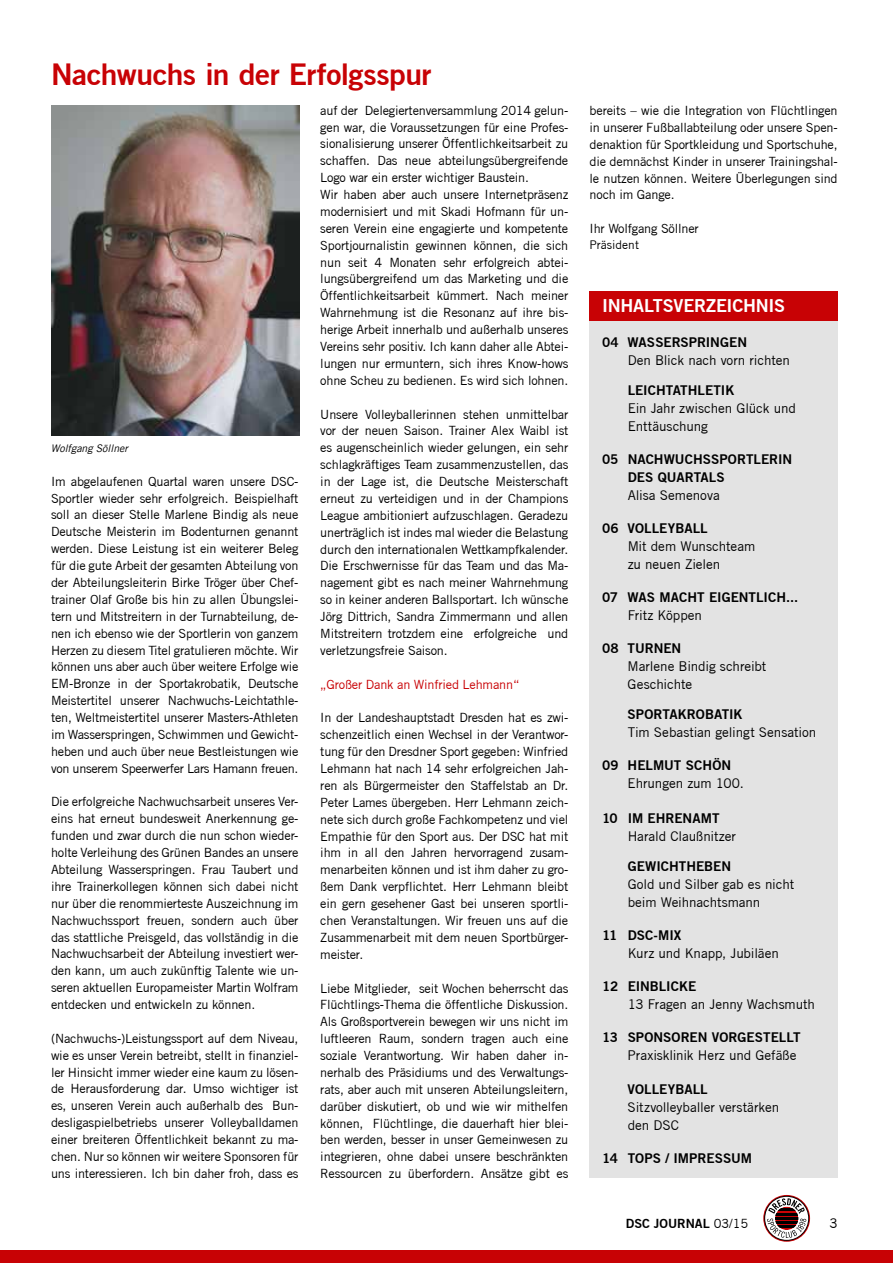
<style>
.page{position:relative;width:893px;height:1263px;background:#fff}
.page>*{position:absolute;margin:0;border:0;box-sizing:border-box;transform-origin:0 0}
.t1{font:700 30px "Trade Gothic No.2";letter-spacing:-.015em;color:#c80205}
.t2{font:700 18px "Trade Gothic No.2";letter-spacing:-.01em;color:#fff}
.t3{font:13.5px/18px "Trade Gothic";letter-spacing:-.005em;color:#000}
.t4{font:700 13.5px/18px "Trade Gothic No.2";color:#000}
.t5{font:12.75px/17px "Trade Gothic";letter-spacing:-.015em;color:#000;text-align:justify}
.t6{font:12.75px "Trade Gothic";letter-spacing:-.015em;color:#c80205}
.t7{font:700 12.75px "Trade Gothic No.2";color:#000}
.t8{font:12px "Trade Gothic";color:#000}
.t9{font:italic 10.5px "Trade Gothic LT";color:#000}
.s1{font-family:"Trade Gothic";font-weight:400}
</style>
<div class="page">
<div style="left:0;top:1250px;width:893px;height:13px;background:#c80205"></div>
<svg style="left:763px;top:1195px;width:47px;height:47px"></svg>
<svg style="left:764px;top:1196px;width:45px;height:45px"></svg>
<svg style="left:765px;top:1197px;width:43px;height:43px"></svg>
<svg style="left:767px;top:1198px;width:39px;height:40px"></svg>
<svg style="left:775px;top:1206px;width:23px;height:24px"></svg>
<hr style="left:775px;top:1209px;width:23px;height:2px;background:#000">
<hr style="left:775px;top:1226px;width:23px;height:2px;background:#000">
<hr style="left:775px;top:1221px;width:23px;height:2px;background:#000">
<hr style="left:775px;top:1217px;width:23px;height:2px;background:#000">
<hr style="left:775px;top:1213px;width:23px;height:2px;background:#000">
<div style="left:590px;top:321px;width:248px;height:857px;background:#e3e3e3"></div>
<div style="left:590px;top:291px;width:248px;height:30px;background:#c80205"></div>
<img style="left:51px;top:105px;width:248px;height:330px">
<h1 class="t1" style="left:51px;top:56px;width:382px">NACHWUCHS IN DER ERFOLGSSPUR</h1>
<p class="t9" style="left:51px;top:441px;width:79px">Wolfgang Söllner</p>
<p class="t5" style="left:51px;top:472px;width:229px">I m abgelaufenen Quartal waren unsere DSC</p>
<p class="t5" style="left:51px;top:472px;width:249px;text-indent:243px">- Sportler wieder sehr erfolgreich. Beispielhaft soll an dieser Stelle Marlene Bindig als neue Deutsche Meisterin im Bodenturnen genannt werden. Diese Leistung ist ein weiterer Beleg für die gute Arbeit der gesamten Abteilung von der Abteilungsleiterin Birke Tröger über Chef&shy;trainer Olaf Große bis hin zu allen Ü bungslei&shy;tern und Mitstreitern in der Turnabteilung, de&shy;nen ich ebenso wie der Sportlerin von ganzem H erzen zu diesem Titel gratulieren möchte. Wir können uns aber auch über weitere Erfolge wie E M-Bronze in der Sportakrobatik, Deutsche Meistertitel unserer N achwuchs-Leichtathle&shy;ten, Weltmeistertitel unserer Masters-Athleten im Wasserspringen, Schwimmen und Gewicht&shy;heben und auch über neue Bestleistungen wie von unserem Speerwerfer Lars H amann freuen.</p>
<p class="t5" style="left:51px;top:793px;width:249px">Die erfolgreiche N achwuchsarbeit unseres Ver&shy;eins hat erneut bundesweit Anerkennung ge&shy;funden und zwar durch die nun schon wieder&shy;holte Verleihung des Grünen Bandes an unsere Abteilung Wasserspringen. Frau Taubert und ihre Trainerkollegen können sich dabei nicht nur über die renommierteste Auszeichnung im N achwuchssport freuen, sondern auch über das stattliche Preisgeld, das vollständig in die N achwuchsarbeit der Abteilung investiert wer&shy;den kann, um auch zukünftig Talente wie un&shy;seren aktuellen Europameister Martin Wolfram entdecken und entwickeln zu können.</p>
<p class="t5" style="left:51px;top:1030px;width:249px">(N achwuchs-)Leistungssport auf dem N iveau, wie es unser Verein betreibt, stellt in finanziel&shy;ler H insicht immer wieder eine kaum zu lösen&shy;de H erausforderung dar. U mso wichtiger ist es, unseren Verein auch außerhalb des Bun&shy;desligaspielbetriebs unserer Volleyballdamen einer breiteren Öffentlichkeit bekannt zu ma&shy;chen. N ur so können wir weitere Sponsoren für uns interessieren. I ch bin daher froh, dass es</p>
<p class="t5" style="left:320px;top:101px;width:250px;text-align:left">auf der Delegiertenversammlung 2014 gelun&shy;gen war, die Voraussetzungen für eine Profes&shy;sionalisierung unserer Öffentlichkeitsarbeit zu schaffen. Das neue abteilungsübergreifende Logo war ein erster wichtiger Baustein.<br>Wir haben aber auch unsere I nternetpräsenz modernisiert und mit Skadi Hofmann für un&shy;seren Verein eine engagierte und kompetente Sportjournalistin gewinnen können, die sich nun seit 4 Monaten sehr erfolgreich abtei&shy;lungsübergreifend um das Marketing und die Öffentlichkeitsarbeit kümmert. Nach meiner Wahrnehmung ist die Resonanz auf ihre bis&shy;herige Arbeit innerhalb und außerhalb unseres Vereins sehr positiv. I ch kann daher alle Abtei&shy;lungen nur ermuntern, sich ihres Know-hows ohne Scheu zu bedienen. Es wird sich lohnen.</p>
<p class="t5" style="left:320px;top:405px;width:250px">U nsere Volleyballerinnen stehen unmittelbar vor der neuen Saison. Trainer Alex Waibl ist es augenscheinlich wieder gelungen, ein sehr schlagkräftiges Team zusammenzustellen, das in der Lage ist, die Deutsche Meisterschaft erneut zu verteidigen und in der Champions League ambitioniert aufzuschlagen. Geradezu unerträglich ist indes mal wieder die Belastung durch den internationalen Wettkampfkalender.<br>Die Erschwernisse für das Team und das Ma&shy;nagement gibt es nach meiner Wahrnehmung so in keiner anderen Ballsportart. I ch wünsche Jörg Dittrich, Sandra Zimmermann und allen Mitstreitern trotzdem eine erfolgreiche und verletzungsfreie Saison.</p>
<p class="t6" style="left:320px;top:676px;width:201px">„Großer Dank an Winfried Lehmann“</p>
<p class="t5" style="left:320px;top:709px;width:250px">I n der Landeshauptstadt Dresden hat es zwi&shy;schenzeitlich einen Wechsel in der Verantwor&shy;tung für den Dresdner Sport gegeben: Winfried Lehmann hat nach 14 sehr erfolgreichen Jah&shy;ren als Bürgermeister den Staffelstab an Dr.<br>Peter Lames übergeben. H err Lehmann zeich&shy;nete sich durch große Fachkompetenz und viel Empathie für den Sport aus. Der DSC</p>
<p class="t5" style="left:320px;top:827px;width:250px;text-indent:209px">hat mit ihm in all den Jahren hervorragend zusam&shy;menarbeiten können und ist ihm daher zu gro&shy;ßem Dank verpflichtet. Herr Lehmann bleibt ein gern gesehener Gast bei unseren sportli&shy;chen Veranstaltungen. Wir freuen uns auf die Zusammenarbeit mit dem neuen Sportbürger&shy;meister.</p>
<p class="t5" style="left:320px;top:979px;width:250px">Liebe Mitglieder, seit Wochen beherrscht das Flüchtlings-Thema die öffentliche Diskussion.<br>Als Großsportverein bewegen wir uns nicht im luftleeren Raum, sondern tragen auch eine soziale Verantwortung. Wir haben daher in&shy;nerhalb des Präsidiums und des Verwaltungs&shy;rats, aber auch mit unseren Abteilungsleitern, darüber diskutiert, ob und wie wir mithelfen können, Flüchtlinge, die dauerhaft hier blei&shy;ben werden, besser in unser Gemeinwesen zu integrieren, ohne dabei unsere beschränkten Ressourcen zu überfordern. Ansätze gibt es</p>
<p class="t5" style="left:590px;top:102px;width:250px">bereits – wie die I ntegration von Flüchtlingen in unserer Fußballabteilung oder unsere Spen&shy;denaktion für Sportkleidung und Sportschuhe, die demnächst Kinder in unserer Trainingshal&shy;le nutzen können. Weitere Ü berlegungen sind noch im Gange.</p>
<p class="t5" style="left:590px;top:220px;width:111px">I hr Wolfgang Söllner</p>
<p class="t8" style="left:590px;top:238px;width:51px">Präsident</p>
<h2 class="t2" style="left:602px;top:294px;width:11px">INHAL</h2>
<h2 class="t2" style="left:653px;top:294px;width:131px">TSVERZEICHNIS</h2>
<p class="t4" style="left:602px;top:333px;width:146px">04 WASSERSPRINGEN</p>
<p class="t3" style="left:628px;top:351px;width:164px">Den Blick nach vorn richten</p>
<p class="t4" style="left:628px;top:381px;width:108px">LEICHTATHLETIK</p>
<p class="t3" style="left:628px;top:399px;width:170px">Ein Jahr zwischen Glück und</p>
<p class="t3" style="left:602px;top:417px;width:18px">E</p>
<p class="t3" style="left:636px;top:417px;width:74px">nttäuschung</p>
<p class="t4" style="left:628px;top:450px;width:166px;text-indent:-26px">05 NACHWUCHSSPORTLERIN<br>DES QUARTALS</p>
<p class="t3" style="left:628px;top:486px;width:94px">Alisa Semenova</p>
<p class="t4" style="left:602px;top:519px;width:107px">06 VOLLEYBALL</p>
<p class="t3" style="left:628px;top:537px;width:129px">Mit dem Wunschteam zu neuen Zielen</p>
<p class="t4" style="left:602px;top:588px;width:198px">07 WAS MACHT EIGENTLICH...</p>
<p class="t3" style="left:628px;top:606px;width:76px">Fritz Köppen</p>
<p class="t4" style="left:602px;top:639px;width:81px">08 TURNEN</p>
<p class="t3" style="left:628px;top:657px;width:140px">Marlene Bindig schreibt</p>
<p class="t3" style="left:602px;top:675px;width:18px">G</p>
<p class="t3" style="left:637px;top:675px;width:57px">eschichte</p>
<p class="t4" style="left:628px;top:705px;width:116px">SPORTAKROBATIK</p>
<p class="t3" style="left:628px;top:723px;width:190px">Tim Sebastian gelingt Sensation</p>
<p class="t4" style="left:602px;top:756px;width:27px">09 HE</p>
<p class="t4" style="left:645px;top:756px;width:87px">LMUT SCHÖN</p>
<p class="t3" style="left:602px;top:774px;width:18px">E</p>
<p class="t3" style="left:636px;top:774px;width:110px">hrungen zum 100.</p>
<p class="t4" style="left:602px;top:809px;width:109px">10 IM EHRENAMT</p>
<p class="t3" style="left:628px;top:827px;width:110px">Harald Claußnitzer</p>
<p class="t4" style="left:628px;top:857px;width:78px">GEWICHTHEBE</p>
<p class="t4" style="left:721px;top:857px;width:11px">N</p>
<p class="t3" style="left:628px;top:875px;width:168px">Gold und Silber gab es nicht beim Weihnachtsmann</p>
<p class="t4" style="left:602px;top:926px;width:81px">11 DSC-MIX</p>
<p class="t3" style="left:628px;top:944px;width:153px">Kurz und Knapp, Jubiläen</p>
<p class="t4" style="left:602px;top:977px;width:94px">12 EINBLICKE</p>
<p class="t3" style="left:628px;top:995px;width:189px">13 Fragen an Jenny Wachsmuth</p>
<p class="t4" style="left:602px;top:1028px;width:145px">13 SPONSOREN VORGESTE</p>
<p class="t4" style="left:779px;top:1028px;width:20px">LLT</p>
<p class="t3" style="left:628px;top:1046px;width:170px">Praxisklinik H erz und Gefäße</p>
<p class="t4" style="left:628px;top:1080px;width:82px">VOLLEYBALL</p>
<p class="t3" style="left:628px;top:1098px;width:153px">Sitzvolleyballer verstärken den DSC</p>
<p class="t4" style="left:602px;top:1149px;width:151px">14 TOPS / I MPRESSUM</p>
<p class="t7" style="left:626px;top:1215px;width:124px">DSC JOURNAL <span class="s1">03/15</span></p>
<p class="t3" style="left:829px;top:1214px;width:10px">3</p>
</div>
